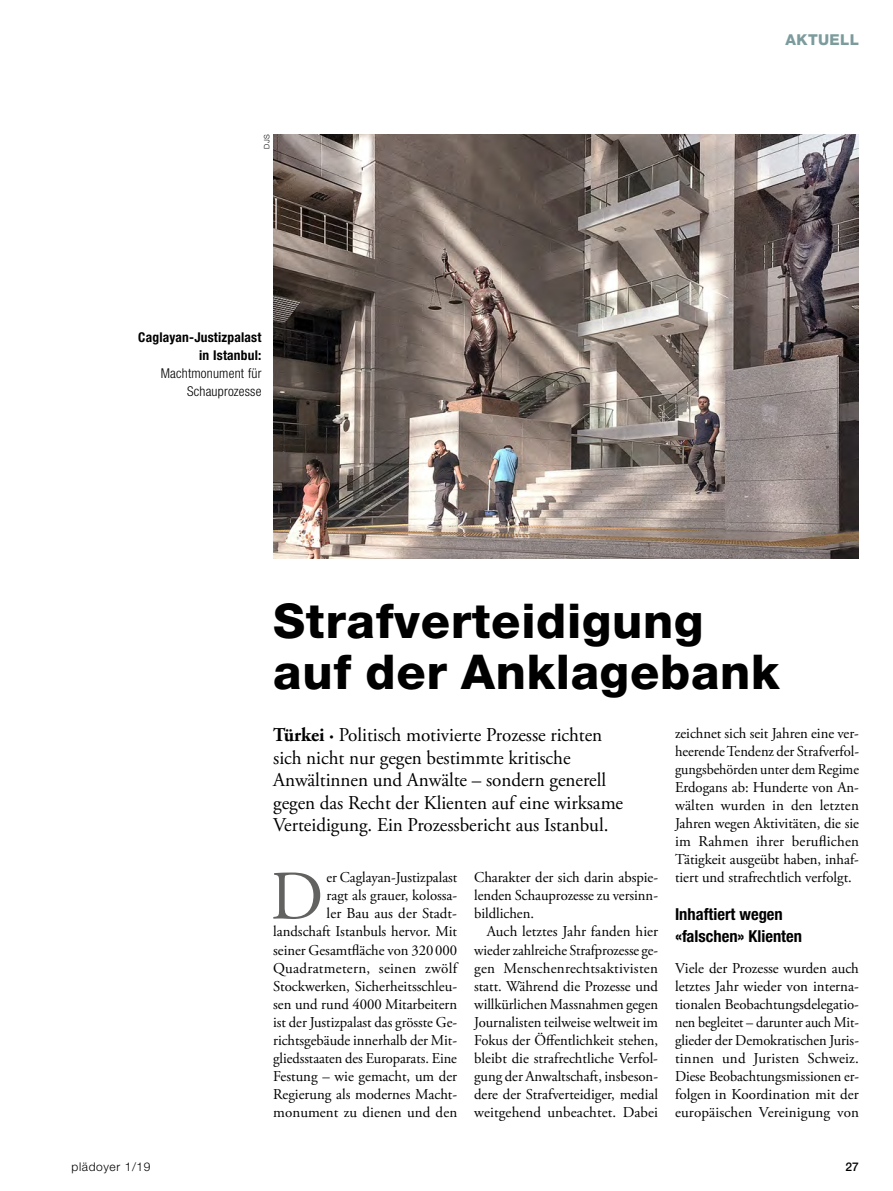
<style>
.page{position:relative;width:893px;height:1191px;background:#fff}
.page>*{position:absolute;margin:0;border:0;box-sizing:border-box;transform-origin:0 0}
.t1{font:69.3px "Adobe Garamond Pro";color:#626261}
.t2{font:800 48px/51px "Helvetica Neue LT Std";letter-spacing:.015em;color:#000}
.t3{font:19.5px/22.5px "Adobe Garamond Pro";letter-spacing:-.005em;color:#000}
.t4{font:700 condensed 16.5px/21px "Helvetica Neue LT Std";color:#000}
.t5{font:15px/18px "Adobe Garamond Pro";color:#000;text-align:justify}
.t6{font:800 15px "Helvetica Neue LT Std";letter-spacing:.025em;color:#7c9b9c}
.t7{font:700 condensed 13.5px/18px "Helvetica Neue LT Std";letter-spacing:.015em;color:#000;text-align:right}
.t8{font:300 condensed 13.5px/18px "Helvetica Neue LT Std";letter-spacing:.015em;color:#000;text-align:right}
.t9{font:300 12px "Helvetica Neue LT Std";letter-spacing:.05em;color:#000}
.t10{font:500 12px "Helvetica Neue LT Std";color:#000}
.t11{font:300 7.5px "Helvetica Neue LT Std";color:#000}
.s1{font-weight:700}
</style>
<div class="page">
<img style="left:273px;top:134px;width:586px;height:424px">
<p class="t11" style="left:262px;top:149px;width:16px;rotate:-90deg">DJS</p>
<p class="t7" style="left:138px;top:328px;width:125px">Caglayan-Justizpalast in Istanbul:</p>
<p class="t8" style="left:161px;top:364px;width:102px">Machtmonument für<br>Schauprozesse</p>
<p class="t6" style="left:786px;top:30px;width:75px">AKTUELL</p>
<h2 class="t2" style="left:273px;top:595px;width:508px">Strafverteidigung auf der Anklagebank</h2>
<h3 class="t3" style="left:273px;top:724px;width:351px"><span class="s1">Türkei ·</span> Politisch motivierte Prozesse richten sich nicht nur gegen bestimmte kritische Anwältinnen und Anwälte – sondern generell gegen das Recht der Klienten auf eine wirksame Verteidigung. Ein Prozessbericht aus Istanbul.</h3>
<h1 class="t1" style="left:270px;top:855px;width:54px">D</h1>
<p class="t5" style="left:675px;top:725px;width:185px">zeichnet sich seit Jahren eine ver&shy;heerende Tendenz der Strafverfol&shy;gungsbehörden unter dem Regime Erdogans ab: Hunderte von An&shy;wälten wurden in den letzten Jahren wegen Aktivitäten, die sie im Rahmen ihrer beruflichen Tätigkeit ausgeübt haben, inhaf&shy;tiert und strafrechtlich verfolgt.</p>
<p class="t4" style="left:675px;top:904px;width:129px">Inhaftiert wegen «falschen» Klienten</p>
<p class="t5" style="left:675px;top:959px;width:185px">Viele der Prozesse wurden auch letztes Jahr wieder von interna&shy;tionalen Beobachtungsdelegatio&shy;nen begleitet – darunter auch Mit&shy;glieder der Demokratischen Juris&shy;tinnen und Juristen Schweiz.<br>Diese Beobachtungsmissionen er&shy;folgen in Koordination mit der europäischen Vereinigung von</p>
<p class="t5" style="left:273px;top:869px;width:185px;text-align:right">er Caglayan-Justizpalast<br>ragt als grauer, kolossa-<br>ler Bau aus der Stadt&shy;landschaft Istanbuls hervor. Mit seiner Gesamtfläche von 320000<br>Quadratmetern, seinen zwölf<br>Stockwerken, Sicherheitsschleu&shy;sen und rund 4000 Mitarbeitern ist der Justizpalast das grösste Ge&shy;richtsgebäude innerhalb der Mit&shy;gliedsstaaten des Europarats. Eine<br>Festung – wie gemacht, um der<br>Regierung als modernes Macht&shy;monument zu dienen und den</p>
<p class="t5" style="left:474px;top:869px;width:185px">Charakter der sich darin abspie&shy;lenden Schauprozesse zu versinn&shy;bildlichen.</p>
<p class="t5" style="left:474px;top:923px;width:185px;text-indent:13px">Auch letztes Jahr fanden hier wieder zahlreiche Strafprozesse ge&shy;gen Menschenrechtsaktivisten statt. Während die Prozesse und willkürlichen Massnahmen gegen Journalisten teilweise weltweit im Fokus der Öffentlichkeit stehen, bleibt die strafrechtliche Verfol&shy;gung der Anwaltschaft, insbeson&shy;dere der Strafverteidiger, medial weitgehend unbeachtet. Dabei</p>
<p class="t9" style="left:72px;top:1159px;width:81px">plädoyer 1/19</p>
<p class="t10" style="left:845px;top:1159px;width:15px">27</p>
</div>
